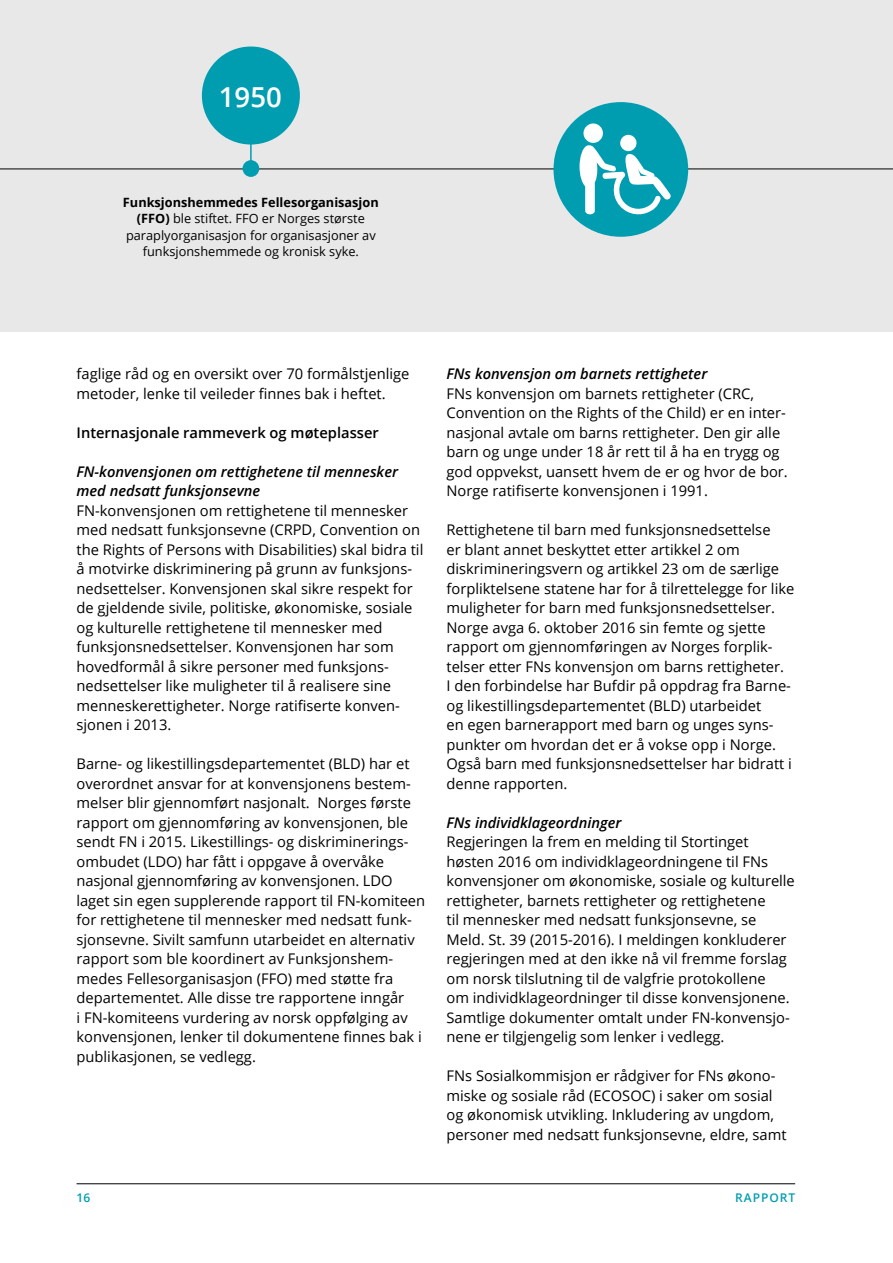
<style>
.page{position:relative;width:893px;height:1263px;background:#fff}
.page>*{position:absolute;margin:0;border:0;box-sizing:border-box;transform-origin:0 0}
.t1{font:600 27.6px "Open Sans";color:#fff}
.brød{font:14.7px/19.5px "Open Sans";color:#000}
.t2{font:italic 600 14.7px/19.5px "Open Sans";color:#000}
.t3{font:600 14.7px "Open Sans";color:#000}
.t4{font:12.75px/16.5px "Open Sans";color:#000;text-align:center}
.t5{font:600 12px "Open Sans";letter-spacing:.08em;color:#009db1}
.s1{font-weight:700}
</style>
<div class="page">
<div style="left:0;top:0;width:893px;height:332px;background:#e8e8e8"></div>
<hr style="left:0;top:169px;width:893px;height:1px;background:#000">
<hr style="left:77px;top:1183px;width:718px;height:1px;background:#000">
<div style="left:202px;top:47px;width:98px;height:98px;background:#009db1;border-radius:50%"></div>
<div style="left:243px;top:160px;width:16px;height:17px;background:#009db1;border-radius:50%"></div>
<hr style="left:250px;top:87px;width:2px;height:79px;background:#009db1">
<div style="left:553px;top:102px;width:135px;height:135px;background:#009db1;border-radius:50%"></div>
<div style="left:583px;top:123px;width:20px;height:20px;background:#fff;border-radius:50%"></div>
<svg style="left:579px;top:134px;width:94px;height:81px"></svg>
<h1 class="t1" style="left:219px;top:78px;width:64px">1950</h1>
<p class="t4" style="left:123px;top:194px;width:257px"><span class="s1">Funksjonshemmedes Fellesorganisasjon (FFO)</span> ble stiftet. FFO er Norges største paraplyorganisasjon for organisasjoner av funksjonshemmede og kronisk syke.</p>
<p class="brød" style="left:77px;top:364px;width:334px">faglige råd og en oversikt over 70 formålstjenlige metoder, lenke til veileder finnes bak i heftet.</p>
<h4 class="t3" style="left:77px;top:422px;width:304px">Internasjonale rammeverk og møteplasser</h4>
<h5 class="t2" style="left:77px;top:461px;width:323px">FN-konvensjonen om rettighetene til mennesker med nedsatt funksjonsevne</h5>
<p class="brød" style="left:77px;top:500px;width:348px">FN-konvensjonen om rettighetene til mennesker med nedsatt funksjonsevne (CRPD, Convention on the Rights of Persons with Disabilities) skal bidra til å motvirke diskriminering på grunn av funksjons&shy;nedsettelser. Konvensjonen skal sikre respekt for de gjeldende sivile, politiske, økonomiske, sosiale og kulturelle rettighetene til mennesker med funksjonsnedsettelser. Konvensjonen har som hovedformål å sikre personer med funksjons&shy;nedsettelser like muligheter til å realisere sine menneskerettigheter. Norge ratifiserte konven&shy;sjonen i 2013.</p>
<p class="brød" style="left:77px;top:754px;width:350px">Barne- og likestillingsdepartementet (BLD) har et overordnet ansvar for at konvensjonens bestem&shy;melser blir gjennomført nasjonalt. Norges første rapport om gjennomføring av konvensjonen, ble sendt FN i 2015. Likestillings- og diskriminerings&shy;ombudet (LDO) har fått i oppgave å overvåke nasjonal gjennomføring av konvensjonen. LDO laget sin egen supplerende rapport til FN-komiteen for rettighetene til mennesker med nedsatt funk&shy;sjonsevne. Sivilt samfunn utarbeidet en alternativ rapport som ble koordinert av Funksjonshem&shy;medes Fellesorganisasjon (FFO) med støtte fra departementet. Alle disse tre rapportene inngår<br>i FN-komiteens vurdering av norsk oppfølging av konvensjonen, lenker til dokumentene finnes bak i publikasjonen, se vedlegg.</p>
<h5 class="t2" style="left:446px;top:364px;width:262px">FNs konvensjon om barnets rettigheter</h5>
<p class="brød" style="left:446px;top:383px;width:343px">FNs konvensjon om barnets rettigheter (CRC, Convention on the Rights of the Child) er en inter&shy;nasjonal avtale om barns rettigheter. Den gir alle barn og unge under 18 år rett til å ha en trygg og god oppvekst, uansett hvem de er og hvor de bor.<br>Norge ratifiserte konvensjonen i 1991.</p>
<p class="brød" style="left:446px;top:520px;width:349px">Rettighetene til barn med funksjonsnedsettelse<br>er blant annet beskyttet etter artikkel 2 om diskrimineringsvern og artikkel 23 om de særlige forpliktelsene statene har for å tilrettelegge for like muligheter for barn med funksjonsnedsettelser.<br>Norge avga 6. oktober 2016 sin femte og sjette rapport om gjennomføringen av Norges forplik&shy;telser etter FNs konvensjon om barns rettigheter.<br>I den forbindelse har Bufdir på oppdrag fra Barne&shy;og likestillingsdepartementet (BLD) utarbeidet<br>en egen barnerapport med barn og unges syns&shy;punkter om hvordan det er å vokse opp i Norge.<br>Også barn med funksjonsnedsettelser har bidratt i denne rapporten.</p>
<h5 class="t2" style="left:446px;top:812px;width:177px">FNs individklageordninger</h5>
<p class="brød" style="left:446px;top:832px;width:350px">Regjeringen la frem en melding til Stortinget høsten 2016 om individklageordningene til FNs konvensjoner om økonomiske, sosiale og kulturelle rettigheter, barnets rettigheter og rettighetene<br>til mennesker med nedsatt funksjonsevne, se Meld. St. 39 (2015-2016). I meldingen konkluderer regjeringen med at den ikke nå vil fremme forslag om norsk tilslutning til de valgfrie protokollene<br>om individklageordninger til disse konvensjonene.<br>Samtlige dokumenter omtalt under FN-konvensjo&shy;nene er tilgjengelig som lenker i vedlegg.</p>
<p class="brød" style="left:446px;top:1066px;width:342px">FNs Sosialkommisjon er rådgiver for FNs økono&shy;miske og sosiale råd (ECOSOC) i saker om sosial og økonomisk utvikling. Inkludering av ungdom, personer med nedsatt funksjonsevne, eldre, samt</p>
<p class="t5" style="left:77px;top:1190px;width:15px">16</p>
<p class="t5" style="left:735px;top:1190px;width:62px">RAPPORT</p>
</div>
